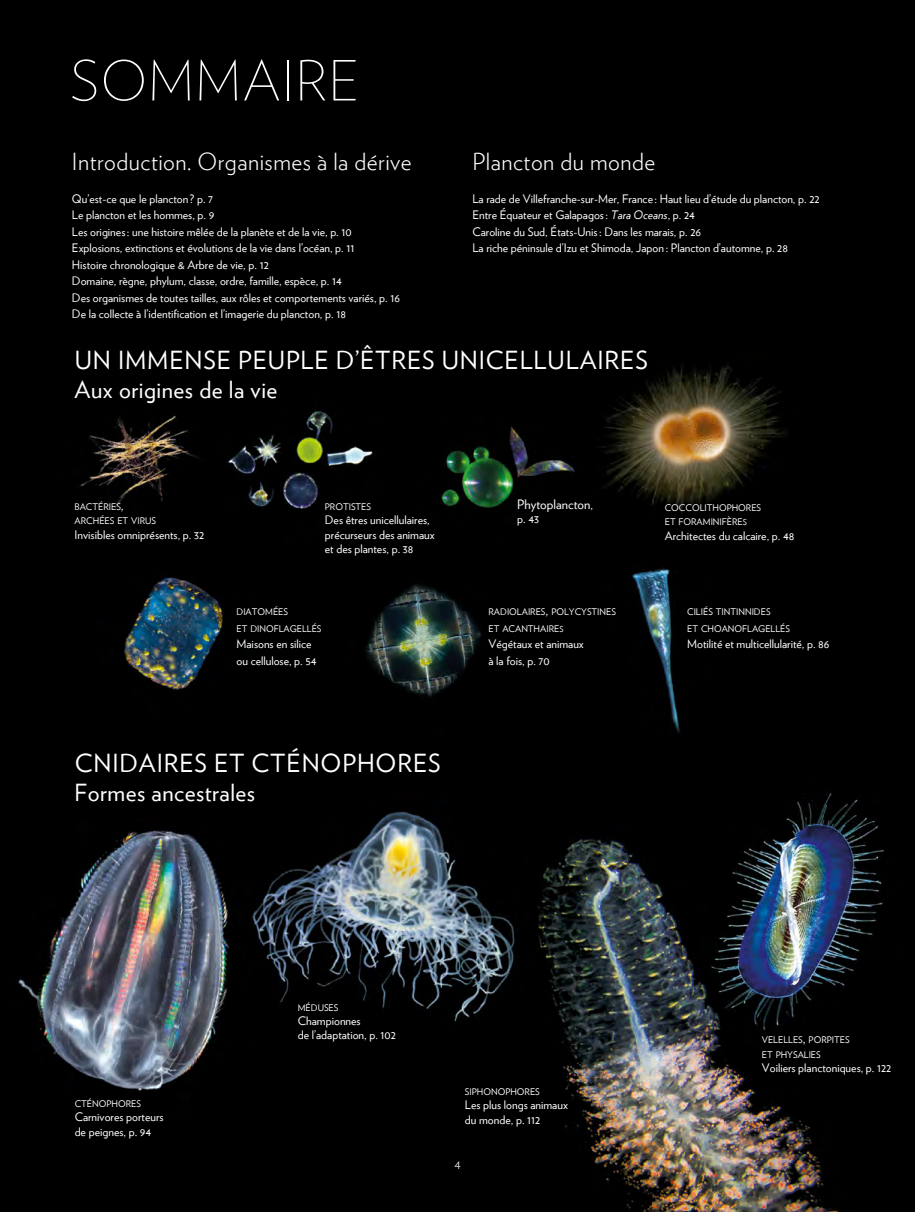
<style>
.page{position:relative;width:915px;height:1212px;background:#fff}
.page>*{position:absolute;margin:0;border:0;box-sizing:border-box;transform-origin:0 0}
.t1{font:200 55.2px "Verlag";letter-spacing:.015em;color:#fff}
.t2{font:24.9px "Verlag";letter-spacing:.035em;color:#fff}
.t3{font:300 23.55px "Verlag";letter-spacing:.02em;color:#fff}
.t4{font:23.55px "Verlag";letter-spacing:.02em;color:#fff}
.t5{font:13.05px "Verlag";color:#fff}
.t6{font:300 13.05px "Verlag";color:#fff}
.t7{font:11.7px/16.5px "Verlag";color:#fff}
.t8{font:9.15px/16.5px "Verlag";color:#fff}
.s1{font-style:italic}
.s2{font-size:13.05px}
.s3{font-size:11.7px}
.s4{font-size:8.25px}
</style>
<div class="page">
<img style="left:0;top:0;width:914px;height:1212px">
<h1 class="t1" style="left:70px;top:41px;width:290px">SOMMAIRE</h1>
<h3 class="t3" style="left:72px;top:144px;width:341px">Introduction. Organismes à la dérive</h3>
<p class="t7" style="left:72px;top:189px;width:329px">Qu’est-ce que le plancton ? p. 7<br>Le plancton et les hommes, p. 9<br>Les origines : une histoire mêlée de la planète et de la vie, p. 10<br>Explosions, extinctions et évolutions de la vie dans l’océan, p. 11<br>Histoire chronologique &amp; Arbre de vie, p. 12<br>Domaine, règne, phylum, classe, ordre, famille, espèce, p. 14<br>Des organismes de toutes tailles, aux rôles et comportements variés, p. 16<br>De la collecte à l’identification et l’imagerie du plancton, p. 18</p>
<h3 class="t3" style="left:472px;top:144px;width:184px">Plancton du monde</h3>
<p class="t7" style="left:472px;top:189px;width:348px">La rade de Villefranche-sur-Mer, France : Haut lieu d’étude du plancton, p. 22<br>Entre Équateur et Galapagos : <span class="s1">Tara Oceans</span>, p. 24<br>Caroline du Sud, États-Unis : Dans les marais, p. 26<br>La riche péninsule d’Izu et Shimoda, Japon : Plancton d’automne, p. 28</p>
<h2 class="t2" style="left:75px;top:341px;width:574px">UN IMMENSE PEUPLE D’ÊTRES UNICELLULAIRES</h2>
<h3 class="t4" style="left:75px;top:372px;width:204px">Aux origines de la vie</h3>
<p class="t8" style="left:75px;top:499px;width:83px;line-height:14.4px">BACTÉRIES<span class="s2">,<br></span>ARCHÉES ET VIRUS</p>
<p class="t7" style="left:75px;top:525px;width:131px">Invisibles omniprésents, p. 32</p>
<p class="t8" style="left:325px;top:498px;width:48px">PROTISTES</p>
<p class="t7" style="left:325px;top:512px;width:111px;line-height:14.4px">Des êtres unicellulaires, précurseurs des animaux et des plantes, p. 38</p>
<p class="t8" style="left:236px;top:603px;width:86px">DIATOMÉES<br>ET DINOFLAGELLÉS</p>
<p class="t7" style="left:236px;top:635px;width:81px">Maisons en silice ou cellulose, p. 54</p>
<h2 class="t2" style="left:75px;top:744px;width:367px">CNIDAIRES ET CTÉNOPHORES</h2>
<h3 class="t4" style="left:75px;top:775px;width:182px">Formes ancestrales</h3>
<p class="t5" style="left:517px;top:494px;width:77px">Phytoplancton<span class="s3">,</span></p>
<p class="t7" style="left:517px;top:510px;width:23px">p. 43</p>
<p class="t8" style="left:488px;top:603px;width:129px">RADIOLAIRES<span class="s2">,</span> POLYCYSTINES<br>ET ACANTHAIRE<span class="s4">S</span></p>
<p class="t7" style="left:488px;top:635px;width:97px">Végétaux et animaux à la fois, p. 70</p>
<p class="t8" style="left:664px;top:500px;width:98px;line-height:14.4px">COCCOLITHOPHORES<br>ET FORAMINIFÈRE<span class="s4">S</span></p>
<p class="t7" style="left:664px;top:526px;width:131px">Architectes du calcaire, p. 48</p>
<p class="t8" style="left:687px;top:603px;width:104px">CILIÉS TINTINNIDES<br>ET CHOANOFLAGELLÉS</p>
<p class="t7" style="left:687px;top:635px;width:144px">Motilité et multicellularité, p. 86</p>
<p class="t8" style="left:75px;top:1095px;width:68px">CTÉNOPHORES</p>
<p class="t7" style="left:75px;top:1109px;width:90px;line-height:14.4px">Carnivores porteurs de peignes, p. 94</p>
<p class="t8" style="left:298px;top:998px;width:42px">MÉDUSES</p>
<p class="t7" style="left:298px;top:1013px;width:100px;line-height:14.4px">Championnes<br>de l’adaptation, p. 102</p>
<p class="t8" style="left:465px;top:1083px;width:76px">SIPHONOPHORES</p>
<p class="t7" style="left:465px;top:1097px;width:104px;line-height:14.4px">Les plus longs animaux du monde, p. 112</p>
<p class="t6" style="left:454px;top:1155px;width:8px">4</p>
<p class="t8" style="left:761px;top:1032px;width:89px;line-height:14.4px">VELELLES<span class="s2">,</span> PORPITES<br>ET PHYSALIES</p>
<p class="t7" style="left:761px;top:1059px;width:131px">Voiliers planctoniques, p. 122</p>
</div>
